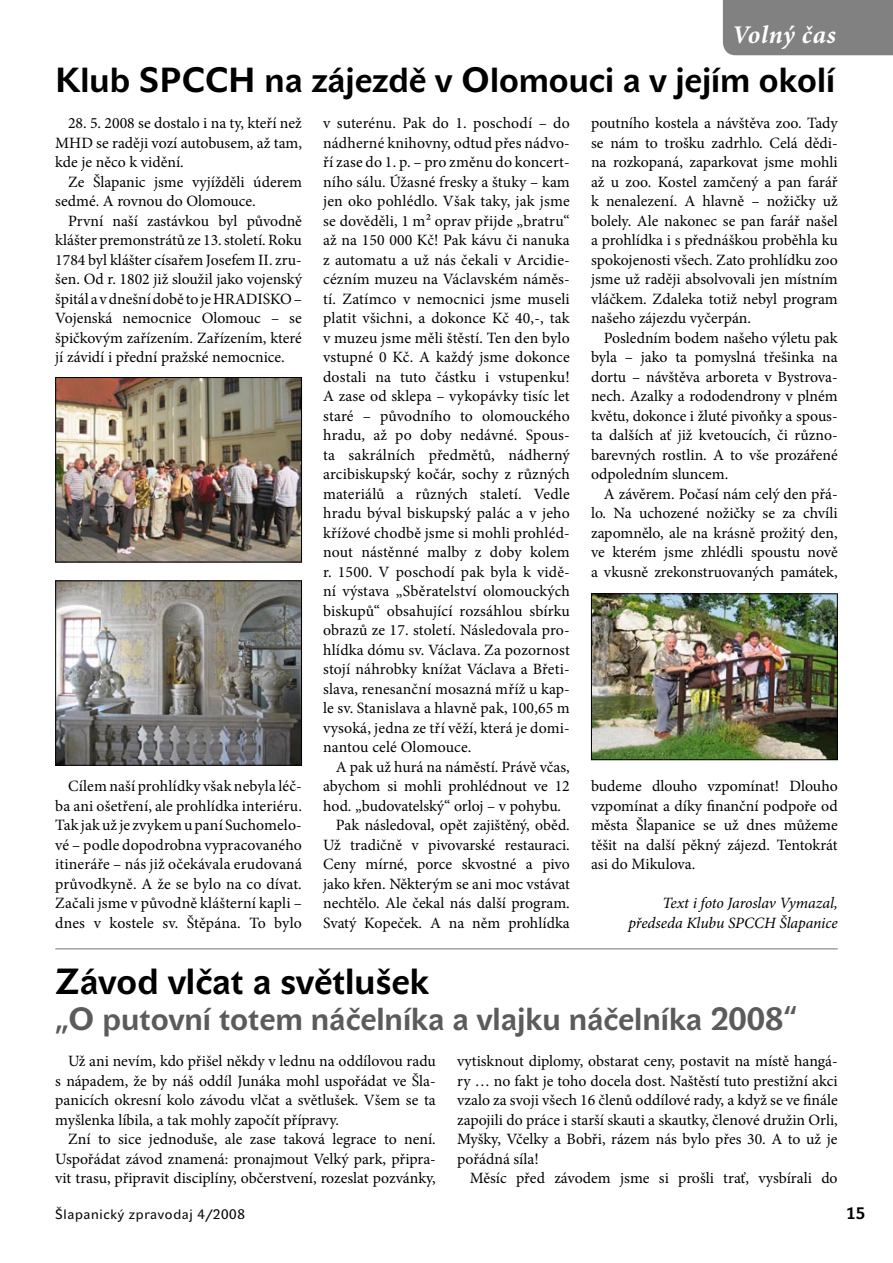
<style>
.page{position:relative;width:893px;height:1263px;background:#fff}
.page>*{position:absolute;margin:0;border:0;box-sizing:border-box;transform-origin:0 0}
.t1{font:700 36px "John Sans Text Pro";color:#000}
.t2{font:700 34.5px "John Sans Text Pro";color:#000}
.t3{font:700 31.5px "John Sans Text Pro";color:#5b5b5b}
.t4{font:italic 700 25.5px "Minion Pro";letter-spacing:.025em;color:#fff}
.t5{font:700 16.5px "John Sans Text Pro";color:#000}
.t6{font:15.75px/19.5px "Minion Pro";color:#000;text-align:justify}
.t7{font:italic 15.75px/19.5px "Minion Pro";letter-spacing:-.005em;color:#000;text-align:right}
.t8{font:13.5px "John Sans Text Pro";letter-spacing:.05em;color:#000}
</style>
<div class="page">
<div style="left:723px;top:0;width:170px;height:55px;background:#818181"></div>
<img style="left:57px;top:379px;width:243px;height:181px">
<div style="left:55px;top:377px;width:247px;height:185px;border:1px solid #000"></div>
<img style="left:57px;top:582px;width:243px;height:182px">
<div style="left:55px;top:580px;width:247px;height:186px;border:1px solid #000"></div>
<img style="left:593px;top:595px;width:243px;height:163px">
<div style="left:591px;top:593px;width:247px;height:167px;border:1px solid #000"></div>
<hr style="left:55px;top:948px;width:783px;height:1px;background:#818181">
<p class="t4" style="left:732px;top:16px;width:105px">Volný čas</p>
<p class="t2" style="left:55px;top:60px;width:781px">Klub SPCCH na zájezdě v Olomouci a v jejím okolí</p>
<p class="t6" style="left:68px;top:114px;width:235px">28. 5. 2008 se dostalo i na ty, kteří než</p>
<p class="t6" style="left:55px;top:133px;width:248px">MHD se raději vozí autobusem, až tam,</p>
<p class="t6" style="left:55px;top:153px;width:130px">kde je něco k vidění.</p>
<p class="t6" style="left:68px;top:172px;width:235px">Ze Šlapanic jsme vyjížděli úderem</p>
<p class="t6" style="left:55px;top:192px;width:202px">sedmé. A rovnou do Olomouce.</p>
<p class="t6" style="left:68px;top:211px;width:235px">První naší zastávkou byl původně</p>
<p class="t6" style="left:55px;top:231px;width:248px">klášter premonstrátů ze 13. století. Roku</p>
<p class="t6" style="left:55px;top:250px;width:248px">1784 byl klášter císařem Josefem II. zru-</p>
<p class="t6" style="left:55px;top:270px;width:248px">šen. Od r. 1802 již sloužil jako vojenský</p>
<p class="t6" style="left:55px;top:289px;width:248px">špitál a vdnešní době to je HRADISKO –</p>
<p class="t6" style="left:55px;top:309px;width:248px">Vojenská nemocnice Olomouc – se</p>
<p class="t6" style="left:55px;top:328px;width:248px">špičkovým zařízením. Zařízením, které</p>
<p class="t6" style="left:55px;top:348px;width:231px">jí závidí i přední pražské nemocnice.</p>
<p class="t6" style="left:323px;top:114px;width:248px">v suterénu. Pak do 1. poschodí – do</p>
<p class="t6" style="left:323px;top:133px;width:248px">nádherné knihovny, odtud přes nádvo-</p>
<p class="t6" style="left:323px;top:153px;width:248px">ří zase do 1. p. – pro změnu do koncert-</p>
<p class="t6" style="left:323px;top:172px;width:248px">ního sálu. Úžasné fresky a štuky – kam</p>
<p class="t6" style="left:323px;top:192px;width:248px">jen oko pohlédlo. Však taky, jak jsme</p>
<p class="t6" style="left:323px;top:211px;width:248px">se dověděli, 1 m² oprav přijde „bratru“</p>
<p class="t6" style="left:323px;top:231px;width:248px">až na 150 000 Kč! Pak kávu či nanuka</p>
<p class="t6" style="left:323px;top:250px;width:248px">z automatu a už nás čekali v Arcidie-</p>
<p class="t6" style="left:323px;top:270px;width:248px">cézním muzeu na Václavském náměs-</p>
<p class="t6" style="left:323px;top:289px;width:248px">tí. Zatímco v nemocnici jsme museli</p>
<p class="t6" style="left:323px;top:309px;width:248px">platit všichni, a dokonce Kč 40,-, tak</p>
<p class="t6" style="left:323px;top:328px;width:248px">v muzeu jsme měli štěstí. Ten den bylo</p>
<p class="t6" style="left:323px;top:348px;width:248px">vstupné 0 Kč. A každý jsme dokonce</p>
<p class="t6" style="left:323px;top:367px;width:248px">dostali na tuto částku i vstupenku!</p>
<p class="t6" style="left:323px;top:387px;width:248px">A zase od sklepa – vykopávky tisíc let</p>
<p class="t6" style="left:323px;top:406px;width:248px">staré – původního to olomouckého</p>
<p class="t6" style="left:323px;top:426px;width:248px">hradu, až po doby nedávné. Spous-</p>
<p class="t6" style="left:323px;top:445px;width:248px">ta sakrálních předmětů, nádherný</p>
<p class="t6" style="left:323px;top:465px;width:248px">arcibiskupský kočár, sochy z různých</p>
<p class="t6" style="left:323px;top:484px;width:248px">materiálů a různých staletí. Vedle</p>
<p class="t6" style="left:323px;top:504px;width:248px">hradu býval biskupský palác a v jeho</p>
<p class="t6" style="left:323px;top:523px;width:248px">křížové chodbě jsme si mohli prohléd-</p>
<p class="t6" style="left:323px;top:543px;width:248px">nout nástěnné malby z doby kolem</p>
<p class="t6" style="left:323px;top:562px;width:248px">r. 1500. V poschodí pak byla k vidě-</p>
<p class="t6" style="left:323px;top:582px;width:248px">ní výstava „Sběratelství olomouckých</p>
<p class="t6" style="left:323px;top:601px;width:248px">biskupů“ obsahující rozsáhlou sbírku</p>
<p class="t6" style="left:323px;top:621px;width:248px">obrazů ze 17. století. Následovala pro-</p>
<p class="t6" style="left:323px;top:640px;width:248px">hlídka dómu sv. Václava. Za pozornost</p>
<p class="t6" style="left:323px;top:660px;width:248px">stojí náhrobky knížat Václava a Břeti-</p>
<p class="t6" style="left:323px;top:679px;width:248px">slava, renesanční mosazná mříž u kap-</p>
<p class="t6" style="left:323px;top:699px;width:248px">le sv. Stanislava a hlavně pak, 100,65 m</p>
<p class="t6" style="left:323px;top:718px;width:248px">vysoká, jedna ze tří věží, která je domi-</p>
<p class="t6" style="left:323px;top:738px;width:150px">nantou celé Olomouce.</p>
<p class="t6" style="left:336px;top:757px;width:235px">A pak už hurá na náměstí. Právě včas,</p>
<p class="t6" style="left:323px;top:777px;width:248px">abychom si mohli prohlédnout ve 12</p>
<p class="t6" style="left:323px;top:796px;width:240px">hod. „budovatelský“ orloj – v pohybu.</p>
<p class="t6" style="left:336px;top:816px;width:235px">Pak následoval, opět zajištěný, oběd.</p>
<p class="t6" style="left:323px;top:835px;width:248px">Už tradičně v pivovarské restauraci.</p>
<p class="t6" style="left:323px;top:855px;width:248px">Ceny mírné, porce skvostné a pivo</p>
<p class="t6" style="left:323px;top:874px;width:248px">jako křen. Některým se ani moc vstávat</p>
<p class="t6" style="left:323px;top:894px;width:248px">nechtělo. Ale čekal nás další program.</p>
<p class="t6" style="left:323px;top:913px;width:248px">Svatý Kopeček. A na něm prohlídka</p>
<p class="t6" style="left:591px;top:114px;width:248px">poutního kostela a návštěva zoo. Tady</p>
<p class="t6" style="left:591px;top:133px;width:248px">se nám to trošku zadrhlo. Celá dědi-</p>
<p class="t6" style="left:591px;top:153px;width:248px">na rozkopaná, zaparkovat jsme mohli</p>
<p class="t6" style="left:591px;top:172px;width:248px">až u zoo. Kostel zamčený a pan farář</p>
<p class="t6" style="left:591px;top:192px;width:248px">k nenalezení. A hlavně – nožičky už</p>
<p class="t6" style="left:591px;top:211px;width:248px">bolely. Ale nakonec se pan farář našel</p>
<p class="t6" style="left:591px;top:231px;width:248px">a prohlídka i s přednáškou proběhla ku</p>
<p class="t6" style="left:591px;top:250px;width:248px">spokojenosti všech. Zato prohlídku zoo</p>
<p class="t6" style="left:591px;top:270px;width:248px">jsme už raději absolvovali jen místním</p>
<p class="t6" style="left:591px;top:289px;width:248px">vláčkem. Zdaleka totiž nebyl program</p>
<p class="t6" style="left:591px;top:309px;width:161px">našeho zájezdu vyčerpán.</p>
<p class="t6" style="left:604px;top:328px;width:235px">Posledním bodem našeho výletu pak</p>
<p class="t6" style="left:591px;top:348px;width:248px">byla – jako ta pomyslná třešinka na</p>
<p class="t6" style="left:591px;top:367px;width:248px">dortu – návštěva arboreta v Bystrova-</p>
<p class="t6" style="left:591px;top:387px;width:248px">nech. Azalky a rododendrony v plném</p>
<p class="t6" style="left:591px;top:406px;width:248px">květu, dokonce i žluté pivoňky a spous-</p>
<p class="t6" style="left:591px;top:426px;width:248px">ta dalších ať již kvetoucích, či různo-</p>
<p class="t6" style="left:591px;top:445px;width:248px">barevných rostlin. A to vše prozářené</p>
<p class="t6" style="left:591px;top:465px;width:139px">odpoledním sluncem.</p>
<p class="t6" style="left:604px;top:484px;width:235px">A závěrem. Počasí nám celý den přá-</p>
<p class="t6" style="left:591px;top:504px;width:248px">lo. Na uchozené nožičky se za chvíli</p>
<p class="t6" style="left:591px;top:523px;width:248px">zapomnělo, ale na krásně prožitý den,</p>
<p class="t6" style="left:591px;top:543px;width:248px">ve kterém jsme zhlédli spoustu nově</p>
<p class="t6" style="left:591px;top:562px;width:248px">a vkusně zrekonstruovaných památek,</p>
<p class="t6" style="left:55px;top:777px;width:248px;text-indent:13px">Cílem naší prohlídky však nebyla léč&shy;ba ani ošetření, ale prohlídka interiéru.<br>Tak jak už je zvykem u paní Suchomelo&shy;vé – podle dopodrobna vypracovaného itineráře – nás již očekávala erudovaná průvodkyně. A že se bylo na co dívat.<br>Začali jsme v původně klášterní kapli – dnes v kostele sv. Štěpána. To bylo</p>
<p class="t6" style="left:591px;top:777px;width:248px">budeme dlouho vzpomínat! Dlouho vzpomínat a díky finanční podpoře od města Šlapanice se už dnes můžeme těšit na další pěkný zájezd. Tentokrát asi do Mikulova.</p>
<p class="t7" style="left:628px;top:894px;width:211px">Text i foto Jaroslav Vymazal, předseda Klubu SPCCH Šlapanice</p>
<p class="t1" style="left:55px;top:960px;width:375px">Závod vlčat a světlušek</p>
<p class="t3" style="left:55px;top:1001px;width:743px">„O putovní totem náčelníka a vlajku náčelníka 2008“</p>
<p class="t6" style="left:68px;top:1052px;width:369px">Už ani nevím, kdo přišel někdy v lednu na oddílovou radu</p>
<p class="t6" style="left:55px;top:1071px;width:382px">s nápadem, že by náš oddíl Junáka mohl uspořádat ve Šla-</p>
<p class="t6" style="left:55px;top:1091px;width:382px">panicích okresní kolo závodu vlčat a světlušek. Všem se ta</p>
<p class="t6" style="left:55px;top:1110px;width:285px">myšlenka líbila, a tak mohly započít přípravy.</p>
<p class="t6" style="left:68px;top:1130px;width:369px">Zní to sice jednoduše, ale zase taková legrace to není.</p>
<p class="t6" style="left:55px;top:1149px;width:382px">Uspořádat závod znamená: pronajmout Velký park, připra-</p>
<p class="t6" style="left:55px;top:1169px;width:382px">vit trasu, připravit disciplíny, občerstvení, rozeslat pozvánky,</p>
<p class="t6" style="left:457px;top:1052px;width:382px">vytisknout diplomy, obstarat ceny, postavit na místě hangá-</p>
<p class="t6" style="left:457px;top:1071px;width:382px">ry … no fakt je toho docela dost. Naštěstí tuto prestižní akci</p>
<p class="t6" style="left:457px;top:1091px;width:382px">vzalo za svoji všech 16 členů oddílové rady, a když se ve finále</p>
<p class="t6" style="left:457px;top:1110px;width:382px">zapojili do práce i starší skauti a skautky, členové družin Orli,</p>
<p class="t6" style="left:457px;top:1130px;width:382px">Myšky, Včelky a Bobři, rázem nás bylo přes 30. A to už je</p>
<p class="t6" style="left:457px;top:1149px;width:83px">pořádná síla!</p>
<p class="t6" style="left:470px;top:1169px;width:369px">Měsíc před závodem jsme si prošli trať, vysbírali do</p>
<p class="t8" style="left:55px;top:1207px;width:191px">Šlapanický zpravodaj 4/2008</p>
<p class="t5" style="left:846px;top:1204px;width:10px">15</p>
</div>
